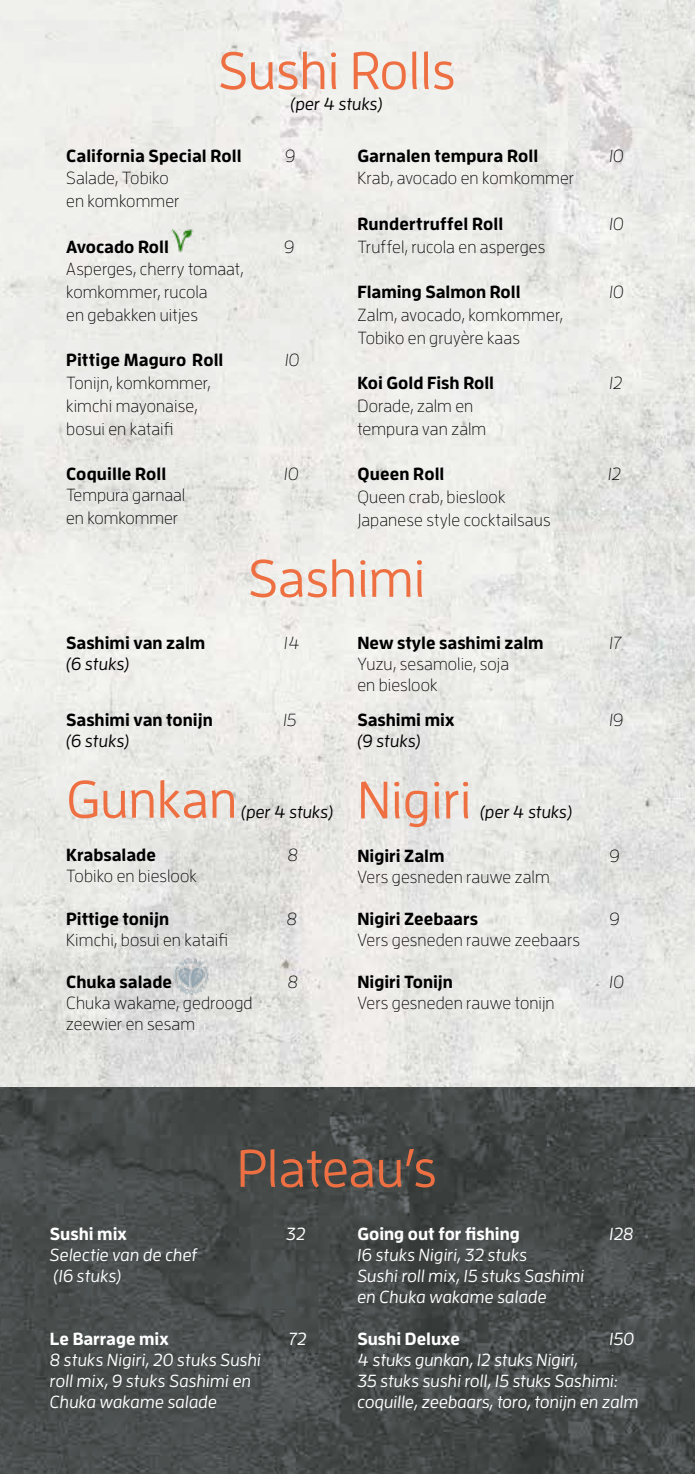
<style>
.page{position:relative;width:695px;height:1474px;background:#fff}
.page>*{position:absolute;margin:0;border:0;box-sizing:border-box;transform-origin:0 0}
.t1{font:500 52.5px "Enzo OT";color:#ee7042}
.t2{font:300 17.5px/22.8px "Enzo OT";letter-spacing:.005em;color:#000}
.t3{font:700 17.5px "Enzo OT";color:#000}
.t4{font:italic 500 17.5px/21px "Enzo OT";color:#fff}
.t5{font:italic 500 17.5px "Enzo OT";color:#000}
.t6{font:700 17.5px "Enzo OT";color:#fff}
.t7{font:italic 300 17.5px "Enzo OT";color:#000}
</style>
<div class="page">
<img style="left:0;top:0;width:694px;height:1087px">
<img style="left:0;top:1087px;width:694px;height:386px">
<img style="left:169px;top:230px;width:24px;height:23px">
<img style="left:172px;top:956px;width:38px;height:40px">
<h1 class="t1" style="left:218px;top:40px;width:238px">Sushi Rolls</h1>
<p class="t5" style="left:290px;top:94px;width:94px">(per 4 stuks)</p>
<p class="t3" style="left:66px;top:145px;width:177px">California Special Roll</p>
<p class="t7" style="left:285px;top:145px;width:12px">9</p>
<p class="t2" style="left:66px;top:167px;width:115px">Salade, Tobiko en komkommer</p>
<p class="t3" style="left:66px;top:236px;width:104px">Avocado Roll</p>
<p class="t7" style="left:284px;top:236px;width:12px">9</p>
<p class="t2" style="left:66px;top:258px;width:179px">Asperges, cherry tomaat, komkommer, rucola<br>en gebakken uitjes</p>
<p class="t3" style="left:66px;top:350px;width:159px">Pittige Maguro Roll</p>
<p class="t7" style="left:285px;top:350px;width:16px">10</p>
<p class="t2" style="left:66px;top:371px;width:146px">Tonijn, komkommer, kimchi mayonaise, bosui en kataifi</p>
<p class="t3" style="left:66px;top:464px;width:101px">Coquille Roll</p>
<p class="t7" style="left:284px;top:464px;width:16px">10</p>
<p class="t2" style="left:66px;top:483px;width:121px">Tempura garnaal en komkommer</p>
<p class="t3" style="left:357px;top:145px;width:182px">Garnalen tempura Roll</p>
<p class="t7" style="left:609px;top:145px;width:16px">10</p>
<p class="t2" style="left:357px;top:167px;width:218px">Krab, avocado en komkommer</p>
<p class="t3" style="left:357px;top:213px;width:147px">Rundertruffel Roll</p>
<p class="t7" style="left:609px;top:213px;width:16px">10</p>
<p class="t2" style="left:357px;top:235px;width:189px">Truffel, rucola en asperges</p>
<p class="t3" style="left:357px;top:282px;width:165px">Flaming Salmon Roll</p>
<p class="t7" style="left:609px;top:282px;width:16px">10</p>
<p class="t2" style="left:357px;top:303px;width:207px">Zalm, avocado, komkommer,<br>Tobiko en gruyère kaas</p>
<p class="t3" style="left:357px;top:373px;width:138px">Koi Gold Fish Roll</p>
<p class="t7" style="left:609px;top:373px;width:14px">12</p>
<p class="t2" style="left:357px;top:394px;width:130px">Dorade, zalm en tempura van zalm</p>
<p class="t3" style="left:357px;top:464px;width:88px">Queen Roll</p>
<p class="t7" style="left:608px;top:464px;width:14px">12</p>
<p class="t2" style="left:357px;top:485px;width:195px">Queen crab, bieslook<br>Japanese style cocktailsaus</p>
<h1 class="t1" style="left:248px;top:547px;width:179px">Sashimi</h1>
<p class="t3" style="left:66px;top:633px;width:141px">Sashimi van zalm</p>
<p class="t7" style="left:284px;top:633px;width:17px">14</p>
<p class="t5" style="left:66px;top:654px;width:65px">(6 stuks)</p>
<p class="t3" style="left:66px;top:710px;width:148px">Sashimi van tonijn</p>
<p class="t7" style="left:283px;top:710px;width:15px">15</p>
<p class="t5" style="left:66px;top:731px;width:65px">(6 stuks)</p>
<p class="t3" style="left:357px;top:632px;width:188px">New style sashimi zalm</p>
<p class="t7" style="left:609px;top:632px;width:14px">17</p>
<p class="t2" style="left:357px;top:652px;width:153px;line-height:21px">Yuzu, sesamolie, soja en bieslook</p>
<p class="t3" style="left:357px;top:709px;width:99px">Sashimi mix</p>
<p class="t7" style="left:609px;top:709px;width:16px">19</p>
<p class="t5" style="left:357px;top:730px;width:65px">(9 stuks)</p>
<h1 class="t1" style="left:66px;top:768px;width:172px">Gunkan</h1>
<p class="t5" style="left:241px;top:801px;width:94px">(per 4 stuks)</p>
<h1 class="t1" style="left:357px;top:769px;width:115px">Nigiri</h1>
<p class="t5" style="left:480px;top:802px;width:94px">(per 4 stuks)</p>
<p class="t3" style="left:66px;top:845px;width:91px">Krabsalade</p>
<p class="t7" style="left:288px;top:845px;width:12px">8</p>
<p class="t2" style="left:66px;top:864px;width:132px">Tobiko en bieslook</p>
<p class="t3" style="left:66px;top:908px;width:104px">Pittige tonijn</p>
<p class="t7" style="left:287px;top:908px;width:12px">8</p>
<p class="t2" style="left:66px;top:927px;width:163px">Kimchi, bosui en kataifi</p>
<p class="t3" style="left:66px;top:971px;width:107px">Chuka salade</p>
<p class="t7" style="left:288px;top:971px;width:12px">8</p>
<p class="t2" style="left:66px;top:991px;width:188px;line-height:21px">Chuka wakame, gedroogd zeewier en sesam</p>
<p class="t3" style="left:357px;top:845px;width:88px">Nigiri Zalm</p>
<p class="t7" style="left:609px;top:845px;width:12px">9</p>
<p class="t2" style="left:357px;top:865px;width:194px">Vers gesneden rauwe zalm</p>
<p class="t3" style="left:357px;top:908px;width:122px">Nigiri Zeebaars</p>
<p class="t7" style="left:609px;top:908px;width:12px">9</p>
<p class="t2" style="left:357px;top:928px;width:224px">Vers gesneden rauwe zeebaars</p>
<p class="t3" style="left:357px;top:971px;width:97px">Nigiri Tonijn</p>
<p class="t7" style="left:609px;top:971px;width:16px">10</p>
<p class="t2" style="left:357px;top:991px;width:199px">Vers gesneden rauwe tonijn</p>
<h1 class="t1" style="left:237px;top:1137px;width:201px">Plateau’s</h1>
<p class="t6" style="left:50px;top:1223px;width:79px">Sushi mix</p>
<p class="t4" style="left:286px;top:1222px;width:21px">32</p>
<p class="t4" style="left:50px;top:1243px;width:149px">Selectie van de chef (16 stuks)</p>
<p class="t6" style="left:50px;top:1328px;width:120px">Le Barrage mix</p>
<p class="t4" style="left:288px;top:1327px;width:20px">72</p>
<p class="t4" style="left:50px;top:1348px;width:213px">8 stuks Nigiri, 20 stuks Sushi roll mix, 9 stuks Sashimi en<br>Chuka wakame salade</p>
<p class="t6" style="left:357px;top:1223px;width:164px">Going out for fishing</p>
<p class="t4" style="left:609px;top:1222px;width:26px">128</p>
<p class="t4" style="left:357px;top:1243px;width:228px">16 stuks Nigiri, 32 stuks<br>Sushi roll mix, 15 stuks Sashimi en Chuka wakame salade</p>
<p class="t6" style="left:357px;top:1328px;width:104px">Sushi Deluxe</p>
<p class="t4" style="left:609px;top:1327px;width:26px">150</p>
<p class="t4" style="left:357px;top:1348px;width:282px">4 stuks gunkan, 12 stuks Nigiri,<br>35 stuks sushi roll, 15 stuks Sashimi: coquille, zeebaars, toro, tonijn en zalm</p>
</div>
